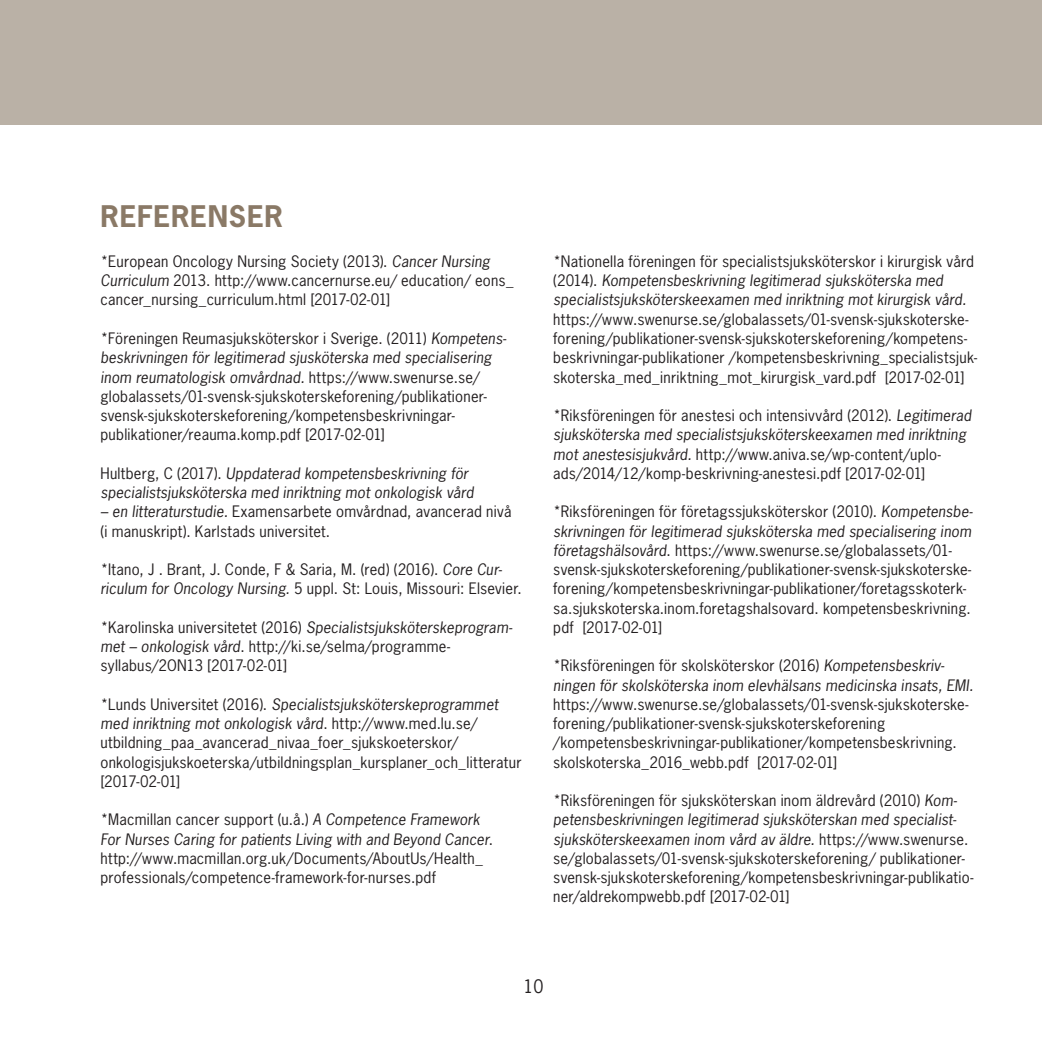
<style>
.page{position:relative;width:1042px;height:1042px;background:#fff}
.page>*{position:absolute;margin:0;border:0;box-sizing:border-box;transform-origin:0 0}
.Rubrik{font:700 28px "News Gothic Std";letter-spacing:.03em;color:#8a7966}
.t1{font:17.5px "News Gothic Std";color:#231f20}
.Bröd{font:14.88px/19.2px "News Gothic Std";letter-spacing:.015em;color:#231f20}
.Bröd-2{font:italic 14.88px/19.2px "News Gothic Std";letter-spacing:.01em;color:#231f20}
.s1{font-style:italic}
.s2{font-style:normal}
</style>
<div class="page">
<div style="left:0;top:0;width:1042px;height:124px;background:#bab1a6"></div>
<p class="Rubrik" style="left:100px;top:197px;width:184px">REFERENSER</p>
<p class="Bröd" style="left:100px;top:252px;width:391px">*European Oncology Nursing Society (2013). <span class="s1">Cancer Nursing</span></p>
<p class="Bröd" style="left:100px;top:271px;width:414px"><span class="s1">Curriculum</span> 2013. http://www.cancernurse.eu/ education/ eons_ cancer_nursing_curriculum.html [2017-02-01]</p>
<p class="Bröd" style="left:100px;top:329px;width:407px">*Föreningen Reumasjuksköterskor i Sverige. (2011) <span class="s1">Kompetens&shy;beskrivningen för legitimerad sjusköterska med specialisering inom reumatologisk omvårdnad.</span> https://www.swenurse.se/ globalassets/01-svensk-sjukskoterskeforening/publikationer&shy;svensk-sjukskoterskeforening/kompetensbeskrivningar-</p>
<p class="Bröd" style="left:100px;top:425px;width:286px">publikationer/reauma.komp.pdf [2017-02-01]</p>
<p class="Bröd-2" style="left:100px;top:464px;width:369px"><span class="s2">Hultberg, C (2017).</span> Uppdaterad kompetensbeskrivning för</p>
<p class="Bröd-2" style="left:100px;top:483px;width:375px">specialistsjuksköterska med inriktning mot onkologisk vård</p>
<p class="Bröd" style="left:100px;top:502px;width:412px"><span class="s1">– en litteraturstudie.</span> Examensarbete omvårdnad, avancerad nivå</p>
<p class="Bröd" style="left:100px;top:521px;width:231px">(i manuskript). Karlstads universitet.</p>
<p class="Bröd" style="left:100px;top:560px;width:423px">*Itano, J . Brant, J. Conde, F &amp; Saria, M. (red) (2016). <span class="s1">Core Cur&shy;riculum for Oncology Nursing.</span> 5 uppl. St: Louis, Missouri: Elsevier.</p>
<p class="Bröd" style="left:100px;top:617px;width:413px">*Karolinska universitetet (2016) <span class="s1">Specialistsjuksköterskeprogram&shy;met – onkologisk vård</span>. http://ki.se/selma/programme&shy;syllabus/2ON13 [2017-02-01]</p>
<p class="Bröd-2" style="left:100px;top:695px;width:399px"><span class="s2">*Lunds Universitet (2016).</span> Specialistsjuksköterskeprogrammet med inriktning mot onkologisk vård<span class="s2">. http://www.med.lu.se/</span></p>
<p class="Bröd" style="left:100px;top:733px;width:359px">utbildning_paa_avancerad_nivaa_foer_sjukskoeterskor/</p>
<p class="Bröd" style="left:100px;top:752px;width:423px">onkologisjukskoeterska/utbildningsplan_kursplaner_och_litteratur [2017-02-01]</p>
<p class="Bröd" style="left:100px;top:810px;width:381px">*Macmillan cancer support (u.å.) <span class="s1">A Competence Framework</span></p>
<p class="Bröd-2" style="left:100px;top:829px;width:394px">For Nurses Caring for patients Living with and Beyond Cancer<span class="s2">.</span></p>
<p class="Bröd" style="left:100px;top:848px;width:384px">http://www.macmillan.org.uk/Documents/AboutUs/Health_</p>
<p class="Bröd" style="left:100px;top:868px;width:337px">professionals/competence-framework-for-nurses.pdf</p>
<p class="Bröd" style="left:553px;top:252px;width:425px">*Nationella föreningen för specialistsjuksköterskor i kirurgisk vård (2014). <span class="s1">Kompetensbeskrivning legitimerad sjuksköterska med specialistsjuksköterskeexamen med inriktning mot kirurgisk vård. </span>https://www.swenurse.se/globalassets/01-svensk-sjukskoterske&shy;forening/publikationer-svensk-sjukskoterskeforening/kompetens&shy;beskrivningar-publikationer /kompetensbeskrivning_specialistsjuk&shy;skoterska_med_inriktning_mot_kirurgisk_vard.pdf [2017-02-01]</p>
<p class="Bröd" style="left:553px;top:406px;width:419px">*Riksföreningen för anestesi och intensivvård (2012). <span class="s1">Legitimerad sjuksköterska med specialistsjuksköterskeexamen med inriktning mot anestesisjukvård.</span> http://www.aniva.se/wp-content/uplo&shy;ads/2014/12/komp-beskrivning-anestesi.pdf [2017-02-01]</p>
<p class="Bröd" style="left:553px;top:502px;width:421px">*Riksföreningen för företagssjuksköterskor (2010). <span class="s1">Kompetensbe&shy;skrivningen för legitimerad sjuksköterska med specialisering inom företagshälsovård</span>. https://www.swenurse.se/globalassets/01- svensk-sjukskoterskeforening/publikationer-svensk-sjukskoterske&shy;forening/kompetensbeskrivningar-publikationer/foretagsskoterk&shy;sa.sjukskoterska.inom.foretagshalsovard. kompetensbeskrivning. pdf [2017-02-01]</p>
<p class="Bröd" style="left:553px;top:656px;width:422px">*Riksföreningen för skolsköterskor (2016) <span class="s1">Kompetensbeskriv&shy;ningen för skolsköterska inom elevhälsans medicinska insats, EMI. </span>https://www.swenurse.se/globalassets/01-svensk-sjukskoterske&shy;forening/publikationer-svensk-sjukskoterskeforening</p>
<p class="Bröd" style="left:553px;top:733px;width:405px">/kompetensbeskrivningar-publikationer/kompetensbeskrivning. skolskoterska_2016_webb.pdf [2017-02-01]</p>
<p class="Bröd" style="left:553px;top:791px;width:422px">*Riksföreningen för sjuksköterskan inom äldrevård (2010) <span class="s1">Kom&shy;petensbeskrivningen legitimerad sjuksköterskan med specialist&shy;sjuksköterskeexamen inom vård av äldre.</span> https://www.swenurse. se/globalassets/01-svensk-sjukskoterskeforening/ publikationer&shy;svensk-sjukskoterskeforening/kompetensbeskrivningar-publikatio&shy;ner/aldrekompwebb.pdf [2017-02-01]</p>
<p class="t1" style="left:523px;top:975px;width:22px">10</p>
</div>
